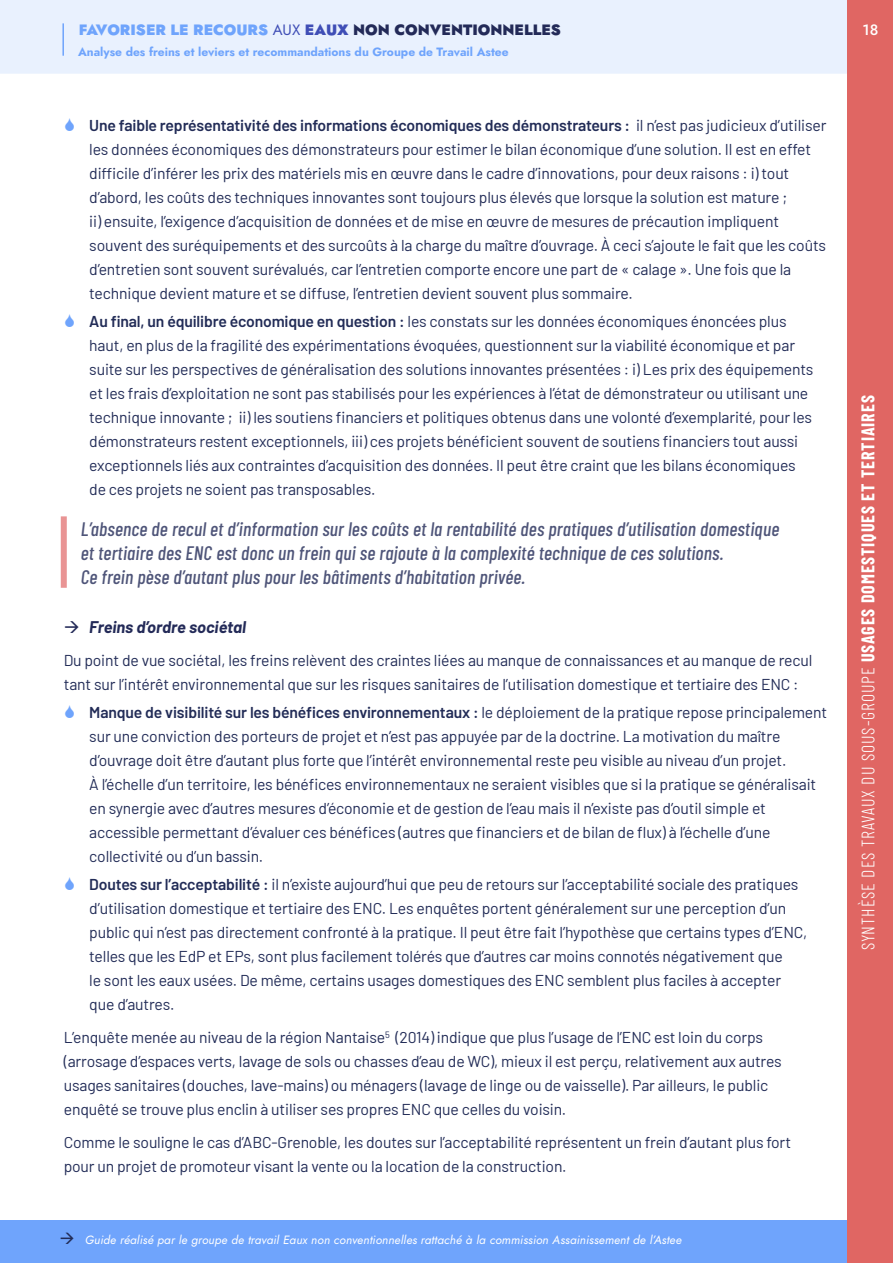
<style>
.page{position:relative;width:893px;height:1263px;background:#fff}
.page>*{position:absolute;margin:0;border:0;box-sizing:border-box;transform-origin:0 0}
.t1{font:italic 500 19.5px/24px "Barlow Condensed";letter-spacing:.01em;color:#4f5579}
.t2{font:300 18px "Barlow Condensed";letter-spacing:.05em;color:#fff}
.t3{font:italic 700 16.5px "Barlow";color:#232a58}
.t4{font:15.75px/24px "Barlow";letter-spacing:-.01em;color:#222c57}
.t5{font:900 15px "Jost";color:#232a58}
.t6{font:500 15px "Jost";color:#fff}
.t7{font:italic 12px "Jost";letter-spacing:.01em;color:#fff}
.t8{font:700 12px "Jost";color:#6fa4fc}
.s1{color:#6fa4fc}
.s2{font-weight:400;color:#3f4eb6}
.s3{color:#3f4eb6}
.s4{font-weight:600}
.s5{font-weight:700}
</style>
<div class="page">
<div style="left:0;top:1220px;width:893px;height:43px;background:#6fa4fc"></div>
<div style="left:0;top:0;width:848px;height:74px;background:#e9f1fe"></div>
<div style="left:848px;top:0;width:45px;height:1263px;background:#e06663"></div>
<hr style="left:62px;top:23px;width:2px;height:33px;background:#6fa4fc">
<div style="left:61px;top:516px;width:6px;height:72px;background:#e99494"></div>
<p class="t5" style="left:79px;top:19px;width:484px"><span class="s1">FAVORISER LE RECOURS</span> <span class="s2">AUX</span> <span class="s3">EAUX</span> NON CONVENTIONNELLES</p>
<p class="t8" style="left:78px;top:43px;width:432px">Analyse des freins et leviers et recommandations du Groupe de Travail Astee</p>
<p class="t4" style="left:89px;top:112px;width:739px"><span class="s4">Une faible représentativité des informations économiques des démonstrateurs :</span> il n’est pas judicieux d’utiliser les données économiques des démonstrateurs pour estimer le bilan économique d’une solution. Il est en effet difficile d’inférer les prix des matériels mis en œuvre dans le cadre d’innovations, pour deux raisons : i) tout d’abord, les coûts des techniques innovantes sont toujours plus élevés que lorsque la solution est mature ;<br>ii) ensuite, l’exigence d’acquisition de données et de mise en œuvre de mesures de précaution impliquent souvent des suréquipements et des surcoûts à la charge du maître d’ouvrage. À ceci s’ajoute le fait que les coûts d’entretien sont souvent surévalués, car l’entretien comporte encore une part de « calage ». Une fois que la technique devient mature et se diffuse, l’entretien devient souvent plus sommaire.</p>
<p class="t4" style="left:89px;top:308px;width:726px"><span class="s4">Au final, un équilibre économique en question :</span> les constats sur les données économiques énoncées plus haut, en plus de la fragilité des expérimentations évoquées, questionnent sur la viabilité économique et par suite sur les perspectives de généralisation des solutions innovantes présentées : i) Les prix des équipements et les frais d’exploitation ne sont pas stabilisés pour les expériences à l’état de démonstrateur ou utilisant une technique innovante ; ii) les soutiens financiers et politiques obtenus dans une volonté d’exemplarité, pour les démonstrateurs restent exceptionnels, iii) ces projets bénéficient souvent de soutiens financiers tout aussi exceptionnels liés aux contraintes d’acquisition des données. Il peut être craint que les bilans économiques de ces projets ne soient pas transposables.</p>
<p class="t1" style="left:81px;top:515px;width:700px">L’absence de recul et d’information sur les coûts et la rentabilité des pratiques d’utilisation domestique et tertiaire des ENC est donc un frein qui se rajoute à la complexité technique de ces solutions.<br>Ce frein pèse d’autant plus pour les bâtiments d’habitation privée.</p>
<p class="t3" style="left:89px;top:615px;width:158px">Freins d’ordre sociétal</p>
<p class="t4" style="left:64px;top:647px;width:750px">Du point de vue sociétal, les freins relèvent des craintes liées au manque de connaissances et au manque de recul tant sur l’intérêt environnemental que sur les risques sanitaires de l’utilisation domestique et tertiaire des ENC :</p>
<p class="t4" style="left:89px;top:699px;width:739px"><span class="s4">Manque de visibilité sur les bénéfices environnementaux :</span> le déploiement de la pratique repose principalement sur une conviction des porteurs de projet et n’est pas appuyée par de la doctrine. La motivation du maître d’ouvrage doit être d’autant plus forte que l’intérêt environnemental reste peu visible au niveau d’un projet.<br>À l’échelle d’un territoire, les bénéfices environnementaux ne seraient visibles que si la pratique se généralisait en synergie avec d’autres mesures d’économie et de gestion de l’eau mais il n’existe pas d’outil simple et accessible permettant d’évaluer ces bénéfices (autres que financiers et de bilan de flux) à l’échelle d’une collectivité ou d’un bassin.</p>
<p class="t4" style="left:89px;top:871px;width:719px"><span class="s4">Doutes sur l’acceptabilité :</span> il n’existe aujourd’hui que peu de retours sur l’acceptabilité sociale des pratiques d’utilisation domestique et tertiaire des ENC. Les enquêtes portent généralement sur une perception d’un public qui n’est pas directement confronté à la pratique. Il peut être fait l’hypothèse que certains types d’ENC, telles que les EdP et EPs, sont plus facilement tolérés que d’autres car moins connotés négativement que<br>le sont les eaux usées. De même, certains usages domestiques des ENC semblent plus faciles à accepter que d’autres.</p>
<p class="t4" style="left:64px;top:1024px;width:719px">L’enquête menée au niveau de la région Nantaise<sup>5</sup> (2014) indique que plus l’usage de l’ENC est loin du corps (arrosage d’espaces verts, lavage de sols ou chasses d’eau de WC), mieux il est perçu, relativement aux autres usages sanitaires (douches, lave-mains) ou ménagers (lavage de linge ou de vaisselle). Par ailleurs, le public enquêté se trouve plus enclin à utiliser ses propres ENC que celles du voisin.</p>
<p class="t4" style="left:64px;top:1128px;width:729px">Comme le souligne le cas d’ABC-Grenoble, les doutes sur l’acceptabilité représentent un frein d’autant plus fort pour un projet de promoteur visant la vente ou la location de la construction.</p>
<p class="t7" style="left:85px;top:1232px;width:598px">Guide réalisé par le groupe de travail Eaux non conventionnelles rattaché à la commission Assainissement de l’Astee</p>
<p class="t6" style="left:862px;top:19px;width:17px">18</p>
<p class="t2" style="left:855px;top:950px;width:556px;rotate:-90deg">SYNTHÈSE DES TRAVAUX DU SOUS-GROUPE <span class="s5">USAGES DOMESTIQUES ET TERTIAIRES</span></p>
</div>
